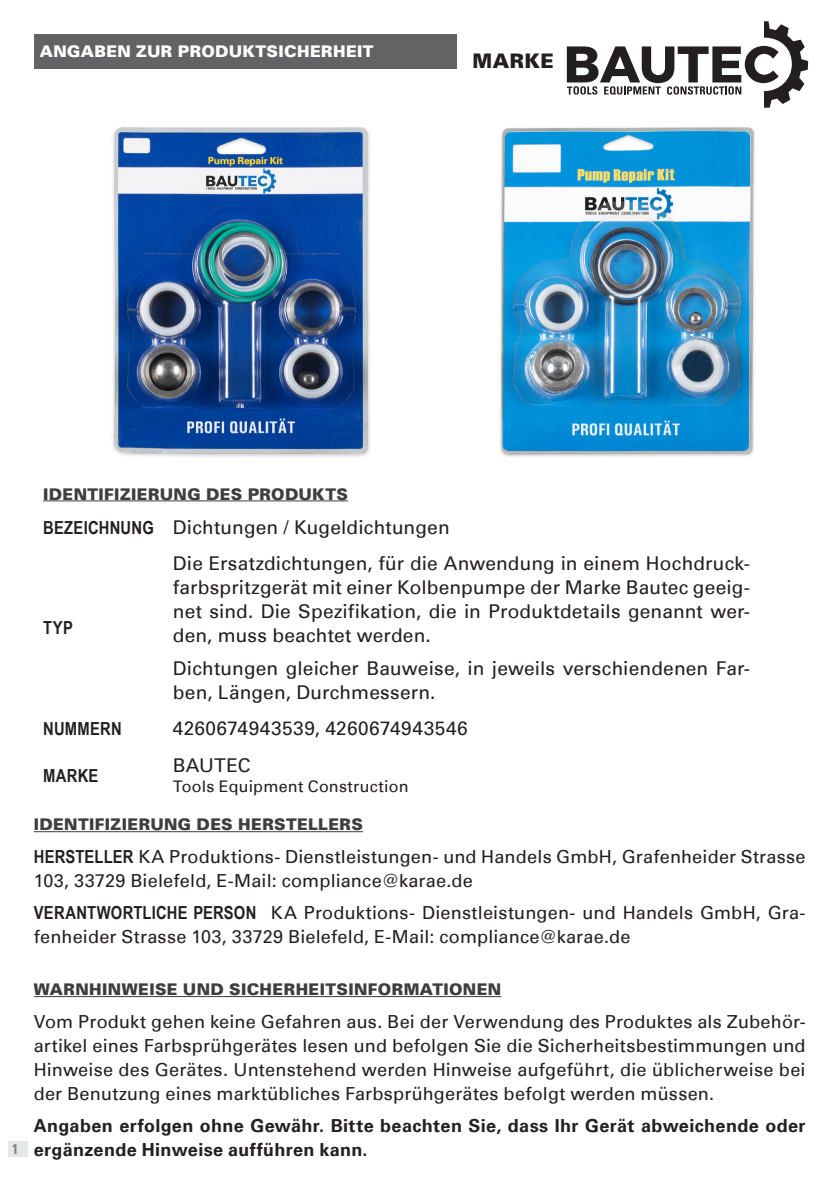
<style>
.page{position:relative;width:840px;height:1191px;background:#fff}
.page>*{position:absolute;margin:0;border:0;box-sizing:border-box;transform-origin:0 0}
.t1{font:900 20px "Univers";letter-spacing:.01em;color:#231f20}
.t2{font:19px/24px "Univers";letter-spacing:.01em;color:#231f20;text-align:justify}
.t3{font:19px "Univers";letter-spacing:.03em;color:#231f20}
.t4{font:18px/24px "Univers";letter-spacing:.01em;color:#231f20}
.t5{font:700 18px/24px "Univers";letter-spacing:.02em;color:#231f20}
.t6{font:700 18px "Arial Narrow";letter-spacing:.015em;color:#231f20}
.t7{font:900 16px "Univers";letter-spacing:.025em;color:#3e3e3f}
.t8{font:900 16px "Univers";letter-spacing:.02em;color:#fff}
.t9{font:16px "Univers";letter-spacing:.015em;color:#231f20}
.t10{font:700 condensed 14px "Univers 67";color:#808285}
.s1{font-family:"Arial Narrow";font-weight:700;font-size:18px}
.s2{font-family:"Arial Narrow";font-weight:700}
</style>
<div class="page">
<div style="left:9px;top:1141px;width:19px;height:16px;background:#e6e7e9"></div>
<div style="left:34px;top:34px;width:422px;height:34px;background:#636366"></div>
<svg style="left:566px;top:21px;width:241px;height:87px"></svg>
<img style="left:112px;top:127px;width:258px;height:330px">
<hr style="left:34px;top:831px;width:329px;height:1px;background:#3e3e3f">
<hr style="left:34px;top:996px;width:467px;height:1px;background:#3e3e3f">
<hr style="left:43px;top:500px;width:305px;height:1px;background:#3e3e3f">
<img style="left:500px;top:127px;width:255px;height:330px">
<p class="t8" style="left:40px;top:41px;width:335px">ANGABEN ZUR PRODUKTSICHERHEIT</p>
<p class="t1" style="left:472px;top:48px;width:83px">MARKE</p>
<p class="t10" style="left:12px;top:1140px;width:8px">1</p>
<p class="t7" style="left:43px;top:483px;width:306px">IDENTIFIZIERUNG DES PRODUKTS</p>
<p class="t2" style="left:43px;top:515px;width:408px"><span class="s1">BEZEICHNUNG</span> Dichtungen / Kugeldichtungen</p>
<p class="t6" style="left:43px;top:614px;width:31px">TYP</p>
<p class="t2" style="left:173px;top:552px;width:578px">Die Ersatzdichtungen, für die Anwendung in einem Hochdruck&shy;farbspritzgerät mit einer Kolbenpumpe der Marke Bautec geeig&shy;net sind. Die Spezifikation, die in Produktdetails genannt wer&shy;den, muss beachtet werden.</p>
<p class="t2" style="left:173px;top:656px;width:578px">Dichtungen gleicher Bauweise, in jeweils verschiendenen Far&shy;ben, Längen, Durchmessern.</p>
<p class="t6" style="left:43px;top:715px;width:80px">NUMMERN</p>
<p class="t3" style="left:173px;top:717px;width:296px">4260674943539, 4260674943546</p>
<p class="t6" style="left:43px;top:761px;width:57px">MARKE</p>
<p class="t2" style="left:173px;top:753px;width:79px">BAUTEC</p>
<p class="t9" style="left:173px;top:777px;width:237px">Tools Equipment Construction</p>
<p class="t7" style="left:34px;top:814px;width:330px">IDENTIFIZIERUNG DES HERSTELLERS</p>
<p class="t4" style="left:34px;top:845px;width:773px"><span class="s2">HERSTELLER</span> KA Produktions- Dienstleistungen- und Handels GmbH, Grafenheider Strasse<br>103, 33729 Bielefeld, E-Mail: compliance@karae.de</p>
<p class="t4" style="left:34px;top:901px;width:773px"><span class="s2">VERANTWORTLICHE PERSON</span> KA Produktions- Dienstleistungen- und Handels GmbH, Gra&shy;fenheider Strasse 103, 33729 Bielefeld, E-Mail: compliance@karae.de</p>
<p class="t7" style="left:34px;top:979px;width:468px">WARNHINWEISE UND SICHERHEITSINFORMATIONEN</p>
<p class="t4" style="left:34px;top:1009px;width:773px;text-align:justify">Vom Produkt gehen keine Gefahren aus. Bei der Verwendung des Produktes als Zubehör&shy;artikel eines Farbsprühgerätes lesen und befolgen Sie die Sicherheitsbestimmungen und Hinweise des Gerätes. Untenstehend werden Hinweise aufgeführt, die üblicherweise bei der Benutzung eines marktübliches Farbsprühgerätes befolgt werden müssen.</p>
<p class="t5" style="left:34px;top:1114px;width:773px">Angaben erfolgen ohne Gewähr. Bitte beachten Sie, dass Ihr Gerät abweichende oder ergänzende Hinweise aufführen kann.</p>
</div>
